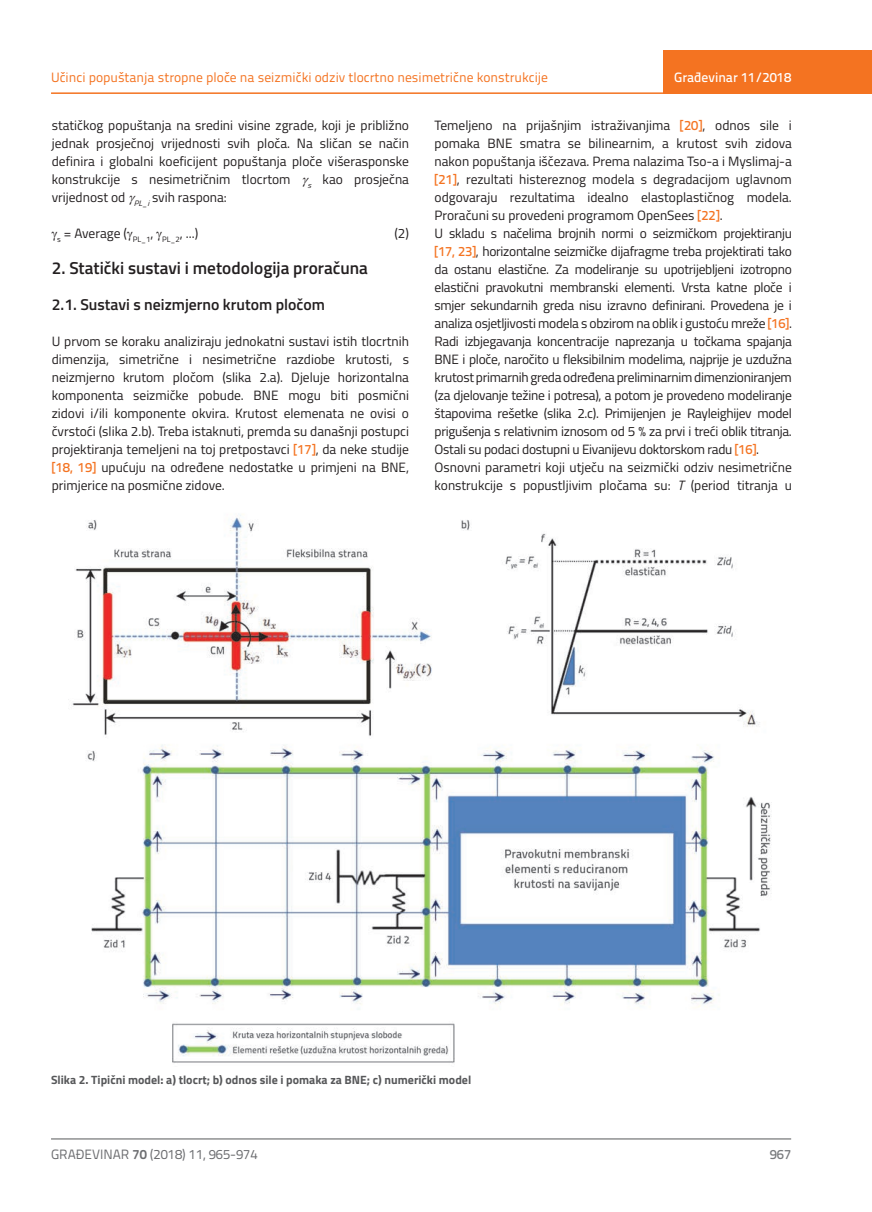
<style>
.page{position:relative;width:872px;height:1212px;background:#fff}
.page>*{position:absolute;margin:0;border:0;box-sizing:border-box;transform-origin:0 0}
.t1{font:600 17.25px "Titillium";color:#231f20}
.t2{font:600 15.75px "Titillium";color:#231f20}
.t3{font:13.5px/18px "Titillium";letter-spacing:-.02em;color:#231f20;text-align:justify}
.t4{font:13.5px "Titillium Text 22 L";color:#f47321}
.t5{font:13.5px "Titillium";color:#231f20}
.t6{font:13.5px "Titillium Text 22 L";color:#6c6d70}
.t7{font:500 13.5px "Titillium Text 22 L";color:#fff}
.t8{font:500 13.5px "Titillium Text 22 L";color:#787a7d}
.t9{font:700 12px "Titillium";color:#57585a}
.s1{font-family:"Titillium Text 22 L";font-weight:500;color:#f47321}
.s2{font-style:italic}
.s3{font-weight:700}
</style>
<div class="page">
<hr style="left:51px;top:92px;width:821px;height:2px;background:#f47321">
<div style="left:663px;top:50px;width:209px;height:44px;background:#f47321"></div>
<hr style="left:51px;top:1139px;width:740px;height:1px;background:#57585a">
<img style="left:68px;top:515px;width:704px;height:548px">
<p class="t4" style="left:51px;top:68px;width:498px">Učinci popuštanja stropne ploče na seizmički odziv tlocrtno nesimetrične konstrukcije</p>
<p class="t3" style="left:52px;top:115px;width:359px">statičkog popuštanja na sredini visine zgrade, koji je približno jednak prosječnoj vrijednosti svih ploča. Na sličan se način definira i globalni koeficijent popuštanja ploče višerasponske konstrukcije s nesimetričnim tlocrtom</p>
<p class="t7" style="left:674px;top:67px;width:118px">Građevinar 11/2018</p>
<p class="t3" style="left:434px;top:115px;width:359px;text-align:left">Temeljeno na prijašnjim istraživanjima <span class="s1">[20]</span>, odnos sile i pomaka BNE smatra se bilinearnim, a krutost svih zidova nakon popuštanja iščezava. Prema nalazima Tso-a i Myslimaj-a <span class="s1">[21]</span>, rezultati histereznog modela s degradacijom uglavnom odgovaraju rezultatima idealno elastoplastičnog modela.<br>Proračuni su provedeni programom OpenSees <span class="s1">[22]</span>.<br>U skladu s načelima brojnih normi o seizmičkom projektiranju <span class="s1">[17, 23]</span>, horizontalne seizmičke dijafragme treba projektirati tako da ostanu elastične. Za modeliranje su upotrijebljeni izotropno elastični pravokutni membranski elementi. Vrsta katne ploče i smjer sekundarnih greda nisu izravno definirani. Provedena je i analiza osjetljivosti modela s obzirom na oblik i gustoću mreže <span class="s1">[16]</span>.<br>Radi izbjegavanja koncentracije naprezanja u točkama spajanja BNE i ploče, naročito u fleksibilnim modelima, najprije je uzdužna krutost primarnih greda određena preliminarnim dimenzioniranjem (za djelovanje težine i potresa), a potom je provedeno modeliranje štapovima rešetke (slika 2.c). Primijenjen je Rayleighijev model prigušenja s relativnim iznosom od 5 % za prvi i treći oblik titranja.<br>Ostali su podaci dostupni u Eivanijevu doktorskom radu <span class="s1">[16]</span>.<br>Osnovni parametri koji utječu na seizmički odziv nesimetrične konstrukcije s popustljivim pločama su: <span class="s2">T</span> (period titranja u</p>
<p class="t5" style="left:307px;top:169px;width:103px"><sub>s</sub> kao prosječna</p>
<p class="t5" style="left:52px;top:187px;width:177px">vrijednost od <sub>PL_i</sub>svih raspona:</p>
<p class="t5" style="left:57px;top:223px;width:142px"><sub>s</sub> = Average ( <sub>PL_1</sub>, <sub>PL_2</sub>, ...)</p>
<p class="t3" style="left:394px;top:223px;width:16px">(2)</p>
<p class="t1" style="left:52px;top:255px;width:318px">2. Statički sustavi i metodologija proračuna</p>
<p class="t2" style="left:52px;top:292px;width:275px">2.1. Sustavi s neizmjerno krutom pločom</p>
<p class="t3" style="left:52px;top:331px;width:359px">U prvom se koraku analiziraju jednokatni sustavi istih tlocrtnih dimenzija, simetrične i nesimetrične razdiobe krutosti, s neizmjerno krutom pločom (slika 2.a). Djeluje horizontalna komponenta seizmičke pobude. BNE mogu biti posmični zidovi i/ili komponente okvira. Krutost elemenata ne ovisi o čvrstoći (slika 2.b). Treba istaknuti, premda su današnji postupci projektiranja temeljeni na toj pretpostavci <span class="s1">[17]</span>, da neke studije <span class="s1">[18, 19]</span> upućuju na određene nedostatke u primjeni na BNE, primjerice na posmične zidove.</p>
<p class="t9" style="left:51px;top:1071px;width:422px">Slika 2. Tipični model: a) tlocrt; b) odnos sile i pomaka za BNE; c) numerički model</p>
<p class="t6" style="left:51px;top:1144px;width:208px">GRAĐEVINAR <span class="s3">70</span> (2018) 11, 965-974</p>
<p class="t8" style="left:769px;top:1144px;width:23px">967</p>
</div>
